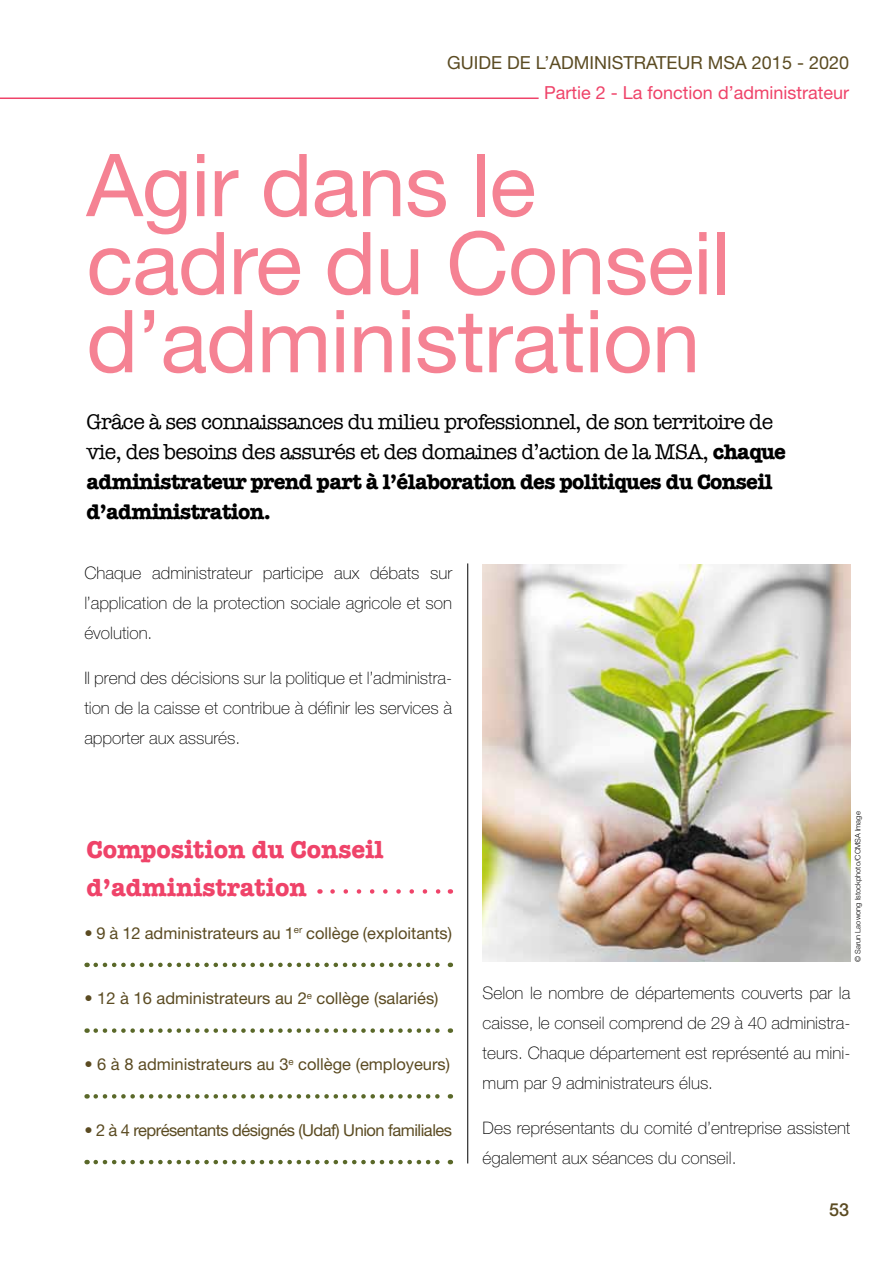
<style>
.page{position:relative;width:893px;height:1263px;background:#fff}
.page>*{position:absolute;margin:0;border:0;box-sizing:border-box;transform-origin:0 0}
.t1{font:87px/78px "Helvetica Neue";letter-spacing:-.01em;color:#f58293}
.t2{font:700 25.5px/38.1px "American Typewriter";color:#ef4369}
.t3{font:21.75px/30px "American Typewriter";letter-spacing:-.03em;color:#000}
.t4{font:18px "Helvetica Neue LT Std";color:#5b4b22}
.t5{font:18px "Helvetica Neue LT Std";color:#ef4369}
.t6{font:500 18px "Helvetica Neue LT Std";color:#5b4b22}
.t7{font:100 17.25px/30px "Helvetica Neue";color:#000;text-align:justify}
.t8{font:16.5px "Helvetica Neue";color:#5b4b22}
.t9{font:16.5px "Helvetica Neue";letter-spacing:-.03em;color:#5b4b22}
.t10{font:300 7.5px "Helvetica Neue";color:#000}
.s1{font-weight:700}
</style>
<div class="page">
<hr style="left:0;top:98px;width:539px;height:1px;background:#ef4369">
<svg style="left:332px;top:889px;width:109px;height:5px"></svg>
<svg style="left:96px;top:963px;width:355px;height:4px"></svg>
<svg style="left:96px;top:1028px;width:355px;height:5px"></svg>
<svg style="left:96px;top:1094px;width:355px;height:4px"></svg>
<svg style="left:96px;top:1160px;width:355px;height:4px"></svg>
<img style="left:483px;top:564px;width:367px;height:398px">
<hr style="left:467px;top:563px;width:1px;height:600px;background:#000">
<p class="t4" style="left:447px;top:52px;width:275px">Guide de l’administrateur MSA</p>
<p class="t4" style="left:752px;top:52px;width:99px">2015 - 2020</p>
<p class="t5" style="left:544px;top:82px;width:306px">Partie 2 - La fonction d’administrateur</p>
<h1 class="t1" style="left:86px;top:145px;width:646px">Agir dans le cadre du Conseil d’administration</h1>
<p class="t3" style="left:86px;top:406px;width:701px">Grâce à ses connaissances du milieu professionnel, de son territoire de vie, des besoins des assurés et des domaines d’action de la MSA, <span class="s1">chaque administrateur prend part à l’élaboration des politiques du Conseil d’administration.</span></p>
<p class="t7" style="left:84px;top:558px;width:370px">Chaque administrateur participe aux débats sur l’application de la protection sociale agricole et son évolution.</p>
<p class="t7" style="left:84px;top:663px;width:369px">Il prend des décisions sur la politique et l’administra&shy;tion de la caisse et contribue à définir les services à apporter aux assurés.</p>
<h2 class="t2" style="left:86px;top:829px;width:299px">Composition du Conseil d’administration</h2>
<p class="t8" style="left:84px;top:923px;width:369px">• 9 à 12 administrateurs au 1<sup>er</sup> collège (exploitants)</p>
<p class="t8" style="left:84px;top:989px;width:356px">• 12 à 16 administrateurs au 2<sup>e</sup> collège (salariés)</p>
<p class="t8" style="left:84px;top:1054px;width:367px">• 6 à 8 administrateurs au 3<sup>e</sup> collège (employeurs)</p>
<p class="t9" style="left:84px;top:1120px;width:369px">• 2 à 4 représentants désignés (Udaf) Union familiales</p>
<p class="t10" style="left:853px;top:962px;width:152px;rotate:-90deg">© Sarun Laowong Istockphoto/CCMSA Image</p>
<p class="t7" style="left:483px;top:978px;width:369px">Selon le nombre de départements couverts par la caisse, le conseil comprend de 29 à 40 administra&shy;teurs. Chaque département est représenté au mini&shy;mum par 9 administrateurs élus.</p>
<p class="t7" style="left:483px;top:1113px;width:369px">Des représentants du comité d’entreprise assistent également aux séances du conseil.</p>
<p class="t6" style="left:829px;top:1199px;width:22px">53</p>
</div>
